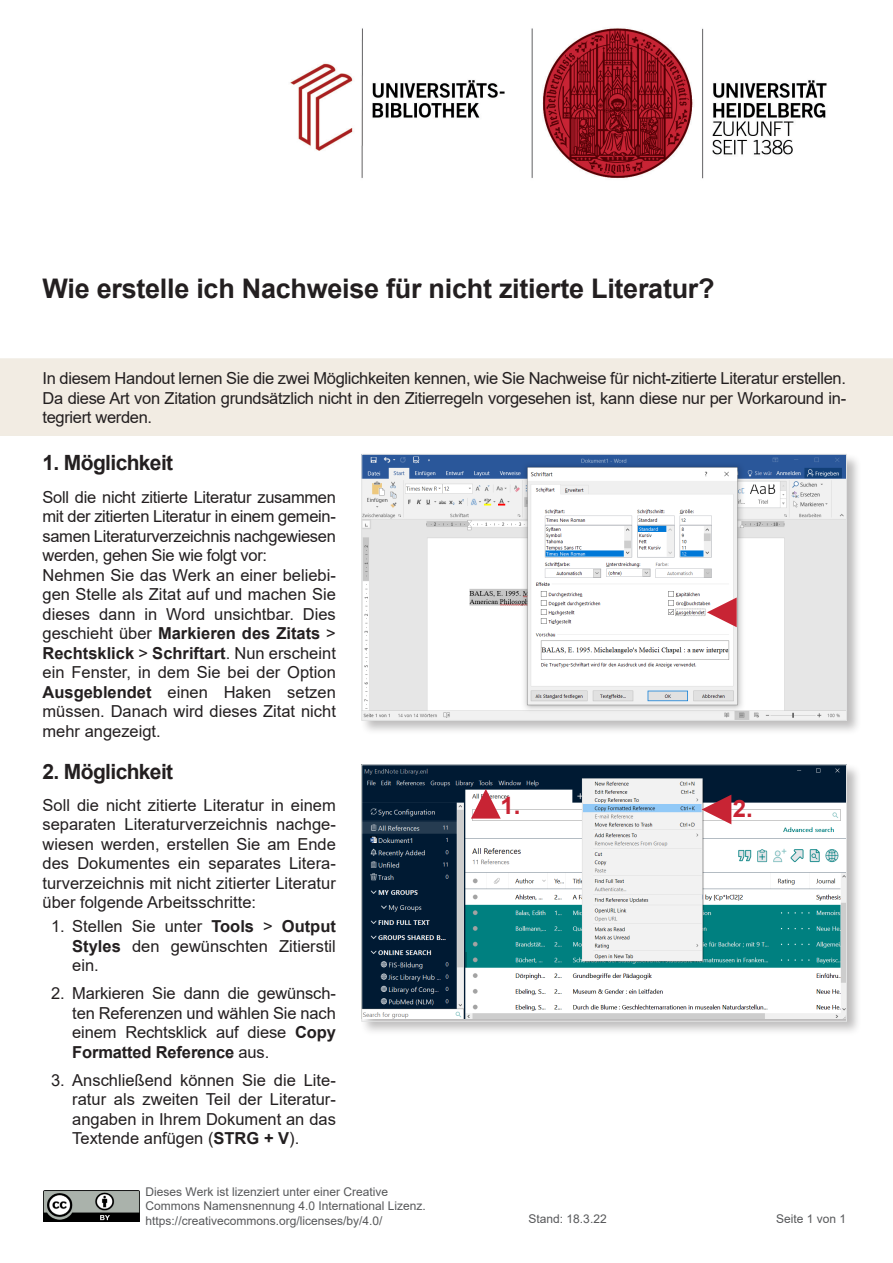
<style>
.page{position:relative;width:893px;height:1263px;background:#fff}
.page>*{position:absolute;margin:0;border:0;box-sizing:border-box;transform-origin:0 0}
.Handout_UB_Überschri{font:700 27px "Arial";letter-spacing:-.01em;color:#231f20}
.Handout_UB_Fußzeile{font:700 24px "Arial";color:#c82434}
.Handout_UB_Überschri-2{font:700 21px "Arial";letter-spacing:-.03em;color:#231f20}
.Handout_UB_Fließtext{font:16.5px/19.5px "Arial";color:#231f20;text-align:justify}
.Handout_UB_Fußzeile-2{font:12px/14.4px "Arial";color:#57585a}
.s1{font-weight:700}
</style>
<div class="page">
<div style="left:0;top:358px;width:893px;height:78px;background:#f2ece3"></div>
<img style="left:290px;top:28px;width:537px;height:151px">
<div style="left:360px;top:453px;width:502px;height:283px;background:#231f20;opacity:.3"></div>
<img style="left:363px;top:456px;width:482px;height:263px">
<div style="left:361px;top:454px;width:486px;height:267px;border:1px solid #e2e3e3"></div>
<img style="left:44px;top:1190px;width:96px;height:31px">
<div style="left:360px;top:763px;width:502px;height:274px;background:#231f20;opacity:.3"></div>
<img style="left:363px;top:766px;width:482px;height:253px">
<div style="left:361px;top:764px;width:486px;height:258px;border:1px solid #e2e3e3"></div>
<svg style="left:707px;top:597px;width:30px;height:30px"></svg>
<svg style="left:471px;top:789px;width:30px;height:30px"></svg>
<svg style="left:702px;top:795px;width:29px;height:29px"></svg>
<p class="Handout_UB_Überschri" style="left:43px;top:269px;width:674px">Wie erstelle ich Nachweise für nicht zitierte Literatur?</p>
<p class="Handout_UB_Fließtext" style="left:43px;top:368px;width:805px">In diesem Handout lernen Sie die zwei Möglichkeiten kennen, wie Sie Nachweise für nicht-zitierte Literatur erstellen.<br>Da diese Art von Zitation grundsätzlich nicht in den Zitierregeln vorgesehen ist, kann diese nur per Workaround in&shy;tegriert werden.</p>
<p class="Handout_UB_Überschri-2" style="left:43px;top:448px;width:132px">1. Möglichkeit</p>
<p class="Handout_UB_Fließtext" style="left:43px;top:487px;width:295px">Soll die nicht zitierte Literatur zusammen mit der zitierten Literatur in einem gemein&shy;samen Literaturverzeichnis nachgewiesen werden, gehen Sie wie folgt vor:</p>
<p class="Handout_UB_Fließtext" style="left:43px;top:565px;width:295px">Nehmen Sie das Werk an einer beliebi&shy;gen Stelle als Zitat auf und machen Sie dieses dann in Word unsichtbar. Dies geschieht über <span class="s1">Markieren des Zitats</span> &gt; <span class="s1">Rechtsklick</span> &gt; <span class="s1">Schriftart</span>. Nun erscheint ein Fenster, in dem Sie bei der Option <span class="s1">Ausgeblendet</span> einen Haken setzen müssen. Danach wird dieses Zitat nicht mehr angezeigt.</p>
<p class="Handout_UB_Überschri-2" style="left:43px;top:756px;width:132px">2. Möglichkeit</p>
<p class="Handout_UB_Fließtext" style="left:43px;top:795px;width:295px">Soll die nicht zitierte Literatur in einem separaten Literaturverzeichnis nachge&shy;wiesen werden, erstellen Sie am Ende des Dokumentes ein separates Litera&shy;turverzeichnis mit nicht zitierter Literatur über folgende Arbeitsschritte:</p>
<p class="Handout_UB_Fließtext" style="left:72px;top:916px;width:265px;text-indent:-21px">1. Stellen Sie unter <span class="s1">Tools</span> &gt; <span class="s1">Output Styles</span> den gewünschten Zitierstil ein.</p>
<p class="Handout_UB_Fließtext" style="left:72px;top:983px;width:265px;text-indent:-21px">2. Markieren Sie dann die gewünsch&shy;ten Referenzen und wählen Sie nach einem Rechtsklick auf diese <span class="s1">Copy Formatted Reference</span> aus.</p>
<p class="Handout_UB_Fließtext" style="left:72px;top:1070px;width:265px;text-indent:-21px">3. Anschließend können Sie die Lite&shy;ratur als zweiten Teil der Literatur&shy;angaben in Ihrem Dokument an das Textende anfügen (<span class="s1">STRG + V</span>).</p>
<p class="Handout_UB_Fußzeile-2" style="left:146px;top:1184px;width:282px">Dieses Werk ist lizenziert unter einer Creative<br>Commons Namensnennung 4.0 International Lizenz. https://creativecommons.org/licenses/by/4.0/</p>
<p class="Handout_UB_Fußzeile" style="left:500px;top:788px;width:22px">1.</p>
<p class="Handout_UB_Fußzeile" style="left:733px;top:792px;width:22px">2.</p>
<p class="Handout_UB_Fußzeile-2" style="left:529px;top:1211px;width:80px">Stand: 18.3.22</p>
<p class="Handout_UB_Fußzeile-2" style="left:776px;top:1211px;width:72px">Seite 1 von 1</p>
</div>
